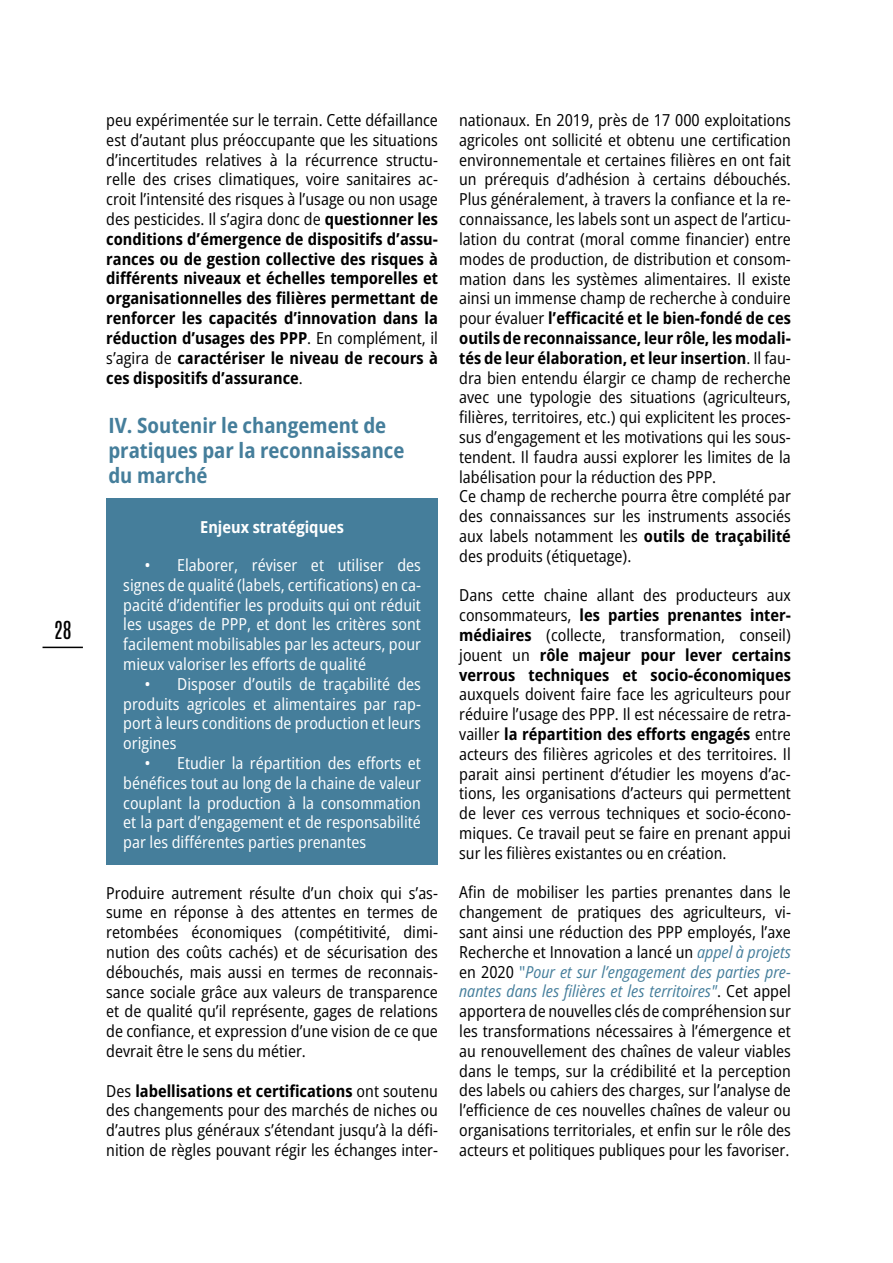
<style>
.page{position:relative;width:893px;height:1263px;background:#fff}
.page>*{position:absolute;margin:0;border:0;box-sizing:border-box;transform-origin:0 0}
.t1{font:700 semi-condensed 21px/25.2px "Open Sans";color:#457e9b}
.t2{font:21px "Antonio";color:#000}
.t3{font:semi-condensed 16.5px/19.8px "Open Sans";color:#000;text-align:justify}
.t4{font:700 semi-condensed 16.5px/19.8px "Open Sans";color:#000;text-align:justify}
.t5{font:semi-condensed 16.5px/19.8px "Open Sans";color:#fff;text-align:justify}
.t6{font:700 semi-condensed 16.5px "Open Sans";color:#fff}
.s1{font-weight:400}
.s2{font-weight:700}
.s3{font-style:italic;color:#457e9b}
.s4{color:#457e9b}
</style>
<div class="page">
<hr style="left:43px;top:647px;width:40px;height:1px;background:#000">
<div style="left:106px;top:499px;width:332px;height:366px;background:#457e9b"></div>
<p class="t2" style="left:54px;top:615px;width:19px">28</p>
<p class="t4" style="left:106px;top:110px;width:333px"><span class="s1">peu expérimentée sur le terrain. Cette défaillance est d’autant plus préoccupante que les situations d’incertitudes relatives à la récurrence structu&shy;relle des crises climatiques, voire sanitaires ac&shy;croit l’intensité des risques à l’usage ou non usage des pesticides. Il s’agira donc de</span> questionner les conditions d’émergence de dispositifs d’assu&shy;rances ou de gestion collective des risques à différents niveaux et échelles temporelles et organisationnelles des filières permettant de renforcer les capacités d’innovation dans la réduction d’usages des PPP<span class="s1">. En complément, il s’agira de</span> caractériser le niveau de recours à ces dispositifs d’assurance<span class="s1">.</span></p>
<p class="t1" style="left:108px;top:412px;width:297px">IV. Soutenir le changement de pratiques par la reconnaissance du marché</p>
<p class="t6" style="left:200px;top:516px;width:145px">Enjeux stratégiques</p>
<p class="t5" style="left:123px;top:555px;width:299px;text-indent:21px">• Elaborer, réviser et utiliser des signes de qualité (labels, certifications) en ca&shy;pacité d’identifier les produits qui ont réduit les usages de PPP, et dont les critères sont facilement mobilisables par les acteurs, pour mieux valoriser les efforts de qualité</p>
<p class="t5" style="left:123px;top:673px;width:299px;text-indent:21px">• Disposer d’outils de traçabilité des produits agricoles et alimentaires par rap&shy;port à leurs conditions de production et leurs origines</p>
<p class="t5" style="left:123px;top:753px;width:299px;text-indent:21px">• Etudier la répartition des efforts et bénéfices tout au long de la chaine de valeur couplant la production à la consommation et la part d’engagement et de responsabilité par les différentes parties prenantes</p>
<p class="t3" style="left:106px;top:882px;width:333px">Produire autrement résulte d’un choix qui s’as&shy;sume en réponse à des attentes en termes de retombées économiques (compétitivité, dimi&shy;nution des coûts cachés) et de sécurisation des débouchés, mais aussi en termes de reconnais&shy;sance sociale grâce aux valeurs de transparence et de qualité qu’il représente, gages de relations de confiance, et expression d’une vision de ce que devrait être le sens du métier.</p>
<p class="t3" style="left:106px;top:1080px;width:333px">Des <span class="s2">labellisations et certifications</span> ont soutenu des changements pour des marchés de niches ou d’autres plus généraux s’étendant jusqu’à la défi&shy;nition de règles pouvant régir les échanges inter-</p>
<p class="t3" style="left:459px;top:110px;width:333px;text-align:left">nationaux. En 2019, près de 17 000 exploitations agricoles ont sollicité et obtenu une certification environnementale et certaines filières en ont fait un prérequis d’adhésion à certains débouchés.<br>Plus généralement, à travers la confiance et la re&shy;connaissance, les labels sont un aspect de l’articu&shy;lation du contrat (moral comme financier) entre modes de production, de distribution et consom&shy;mation dans les systèmes alimentaires. Il existe ainsi un immense champ de recherche à conduire pour évaluer <span class="s2">l’efficacité et le bien-fondé de ces outils de reconnaissance, leur rôle, les modali&shy;tés de leur élaboration, et leur insertion</span>. Il fau&shy;dra bien entendu élargir ce champ de recherche avec une typologie des situations (agriculteurs, filières, territoires, etc.) qui explicitent les proces&shy;sus d’engagement et les motivations qui les sous&shy;tendent. Il faudra aussi explorer les limites de la labélisation pour la réduction des PPP.<br>Ce champ de recherche pourra être complété par des connaissances sur les instruments associés aux labels notamment les <span class="s2">outils de traçabilité </span>des produits (étiquetage).</p>
<p class="t4" style="left:459px;top:585px;width:333px"><span class="s1">Dans cette chaine allant des producteurs aux consommateurs,</span> les parties prenantes inter&shy;médiaires <span class="s1">(collecte, transformation, conseil) jouent un</span> rôle majeur pour lever certains verrous techniques et socio-économiques</p>
<p class="t3" style="left:459px;top:684px;width:333px">auxquels doivent faire face les agriculteurs pour réduire l’usage des PPP. Il est nécessaire de retra&shy;vailler <span class="s2">la répartition des efforts engagés</span> entre acteurs des filières agricoles et des territoires. Il parait ainsi pertinent d’étudier les moyens d’ac&shy;tions, les organisations d’acteurs qui permettent de lever ces verrous techniques et socio-écono&shy;miques. Ce travail peut se faire en prenant appui sur les filières existantes ou en création.</p>
<p class="t3" style="left:459px;top:882px;width:333px">Afin de mobiliser les parties prenantes dans le changement de pratiques des agriculteurs, vi&shy;sant ainsi une réduction des PPP employés, l’axe Recherche et Innovation a lancé un <span class="s3">appel à projets </span>en 2020 <span class="s4">"</span><span class="s3">Pour et sur l’engagement des parties pre&shy;nantes dans les filières et les territoires"</span>. Cet appel apportera de nouvelles clés de compréhension sur les transformations nécessaires à l’émergence et au renouvellement des chaînes de valeur viables dans le temps, sur la crédibilité et la perception des labels ou cahiers des charges, sur l’analyse de l’efficience de ces nouvelles chaînes de valeur ou organisations territoriales, et enfin sur le rôle des acteurs et politiques publiques pour les favoriser.</p>
</div>
